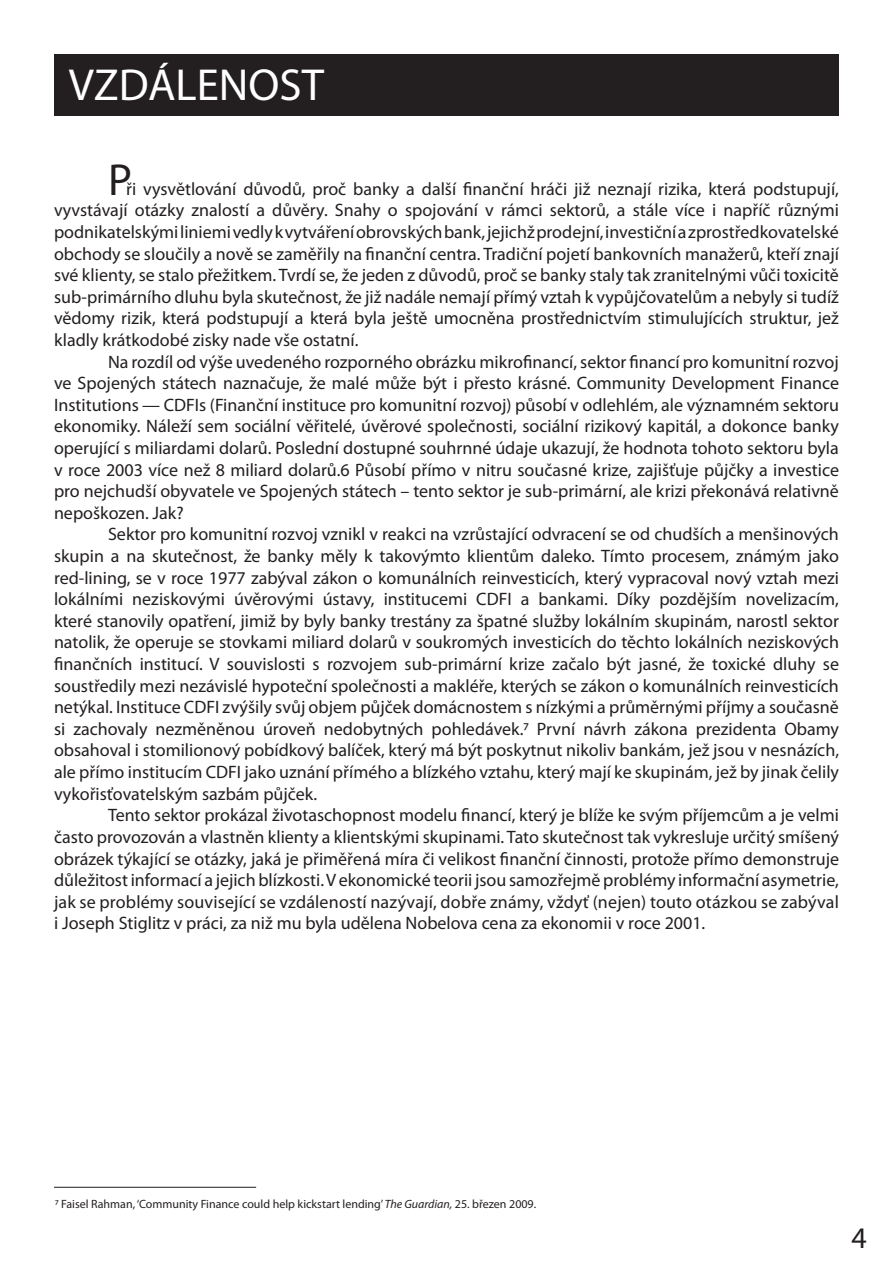
<style>
.page{position:relative;width:893px;height:1263px;background:#fff}
.page>*{position:absolute;margin:0;border:0;box-sizing:border-box;transform-origin:0 0}
.t1{font:45px "Myriad Pro";color:#fff}
.t2{font:45px "Myriad Pro";color:#231f20}
.t3{font:30px "Myriad Pro";color:#231f20}
.t4{font:18px/21.6px "Myriad Pro";color:#231f20;text-align:justify}
.t5{font:12px "Myriad Pro";color:#231f20}
.s1{font-style:italic}
</style>
<div class="page">
<hr style="left:54px;top:1187px;width:202px;height:1px;background:#231f20">
<div style="left:54px;top:54px;width:785px;height:61px;background:#231f20"></div>
<h1 class="t1" style="left:69px;top:57px;width:257px">VZDÁLENOST</h1>
<h1 class="t2" style="left:108px;top:152px;width:25px">P</h1>
<p class="t4" style="left:54px;top:178px;width:786px;text-indent:72px">ři vysvětlování důvodů, proč banky a další finanční hráči již neznají rizika, která podstupují, vyvstávají otázky znalostí a důvěry. Snahy o spojování v rámci sektorů, a stále více i napříč různými podnikatelskými liniemi vedly k vytváření obrovských bank, jejichž prodejní, investiční a zprostředkovatelské obchody se sloučily a nově se zaměřily na finanční centra. Tradiční pojetí bankovních manažerů, kteří znají své klienty, se stalo přežitkem. Tvrdí se, že jeden z důvodů, proč se banky staly tak zranitelnými vůči toxicitě sub-primárního dluhu byla skutečnost, že již nadále nemají přímý vztah k vypůjčovatelům a nebyly si tudíž vědomy rizik, která podstupují a která byla ještě umocněna prostřednictvím stimulujících struktur, jež kladly krátkodobé zisky nade vše ostatní.</p>
<p class="t4" style="left:54px;top:350px;width:786px;text-indent:54px">Na rozdíl od výše uvedeného rozporného obrázku mikrofinancí, sektor financí pro komunitní rozvoj ve Spojených státech naznačuje, že malé může být i přesto krásné. Community Development Finance Institutions — CDFIs (Finanční instituce pro komunitní rozvoj) působí v odlehlém, ale významném sektoru ekonomiky. Náleží sem sociální věřitelé, úvěrové společnosti, sociální rizikový kapitál, a dokonce banky operující s miliardami dolarů. Poslední dostupné souhrnné údaje ukazují, že hodnota tohoto sektoru byla v roce 2003 více než 8 miliard dolarů.6 Působí přímo v nitru současné krize, zajišťuje půjčky a investice pro nejchudší obyvatele ve Spojených státech – tento sektor je sub-primární, ale krizi překonává relativně nepoškozen. Jak?</p>
<p class="t4" style="left:54px;top:523px;width:787px;text-indent:54px">Sektor pro komunitní rozvoj vznikl v reakci na vzrůstající odvracení se od chudších a menšinových skupin a na skutečnost, že banky měly k takovýmto klientům daleko. Tímto procesem, známým jako red-lining, se v roce 1977 zabýval zákon o komunálních reinvesticích, který vypracoval nový vztah mezi lokálními neziskovými úvěrovými ústavy, institucemi CDFI a bankami. Díky pozdějším novelizacím, které stanovily opatření, jimiž by byly banky trestány za špatné služby lokálním skupinám, narostl sektor natolik, že operuje se stovkami miliard dolarů v soukromých investicích do těchto lokálních neziskových finančních institucí. V souvislosti s rozvojem sub-primární krize začalo být jasné, že toxické dluhy se soustředily mezi nezávislé hypoteční společnosti a makléře, kterých se zákon o komunálních reinvesticích netýkal. Instituce CDFI zvýšily svůj objem půjček domácnostem s nízkými a průměrnými příjmy a současně si zachovaly nezměněnou úroveň nedobytných pohledávek.7 První návrh zákona prezidenta Obamy obsahoval i stomilionový pobídkový balíček, který má být poskytnut nikoliv bankám, jež jsou v nesnázích, ale přímo institucím CDFI jako uznání přímého a blízkého vztahu, který mají ke skupinám, jež by jinak čelily vykořisťovatelským sazbám půjček.</p>
<p class="t4" style="left:54px;top:804px;width:786px;text-indent:54px">Tento sektor prokázal životaschopnost modelu financí, který je blíže ke svým příjemcům a je velmi často provozován a vlastněn klienty a klientskými skupinami. Tato skutečnost tak vykresluje určitý smíšený obrázek týkající se otázky, jaká je přiměřená míra či velikost finanční činnosti, protože přímo demonstruje důležitost informací a jejich blízkosti. V ekonomické teorii jsou samozřejmě problémy informační asymetrie, jak se problémy související se vzdáleností nazývají, dobře známy, vždyť (nejen) touto otázkou se zabýval i Joseph Stiglitz v práci, za niž mu byla udělena Nobelova cena za ekonomii v roce 2001.</p>
<p class="t5" style="left:55px;top:1197px;width:483px">7 Faisel Rahman, ‘Community Finance could help kickstart lending’ <span class="s1">The Guardian,</span> 25. březen 2009.</p>
<h2 class="t3" style="left:851px;top:1219px;width:17px">4</h2>
</div>
